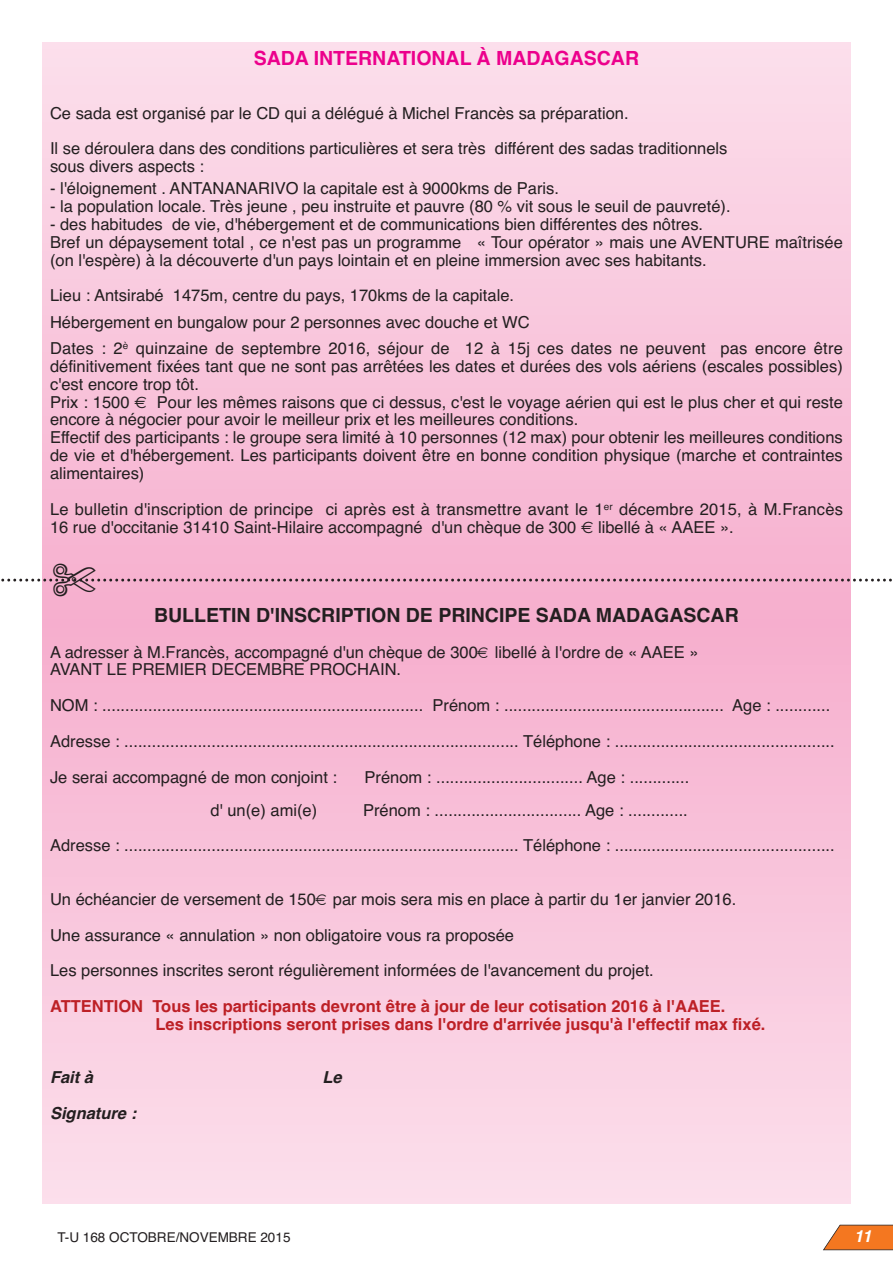
<style>
.page{position:relative;width:893px;height:1263px;background:#fff}
.page>*{position:absolute;margin:0;border:0;box-sizing:border-box;transform-origin:0 0}
.t1{font:700 19.5px "Helvetica";color:#231f20}
.t2{font:700 19.5px "Helvetica";color:#ec008c}
.t3{font:16.5px/17.9px "Helvetica";color:#231f20}
.t4{font:700 16.5px/17.9px "Helvetica";color:#bd2026}
.t5{font:italic 700 16.5px "Helvetica";color:#231f20}
.t6{font:italic 700 16.5px "Helvetica";color:#fff}
.t7{font:13.5px "Helvetica";color:#231f20}
.s1{font-family:"Euro Sans"}
</style>
<div class="page">
<svg style="left:823px;top:1225px;width:70px;height:25px"></svg>
<svg style="left:1px;top:564px;width:891px;height:32px"></svg>
<p class="t2" style="left:254px;top:51px;width:387px">SADA INTERNATIONAL À MADAGASCAR</p>
<p class="t3" style="left:50px;top:97px;width:679px;line-height:35.7px">Ce sada est organisé par le CD qui a délégué à Michel Francès sa préparation.<br>Il se déroulera dans des conditions particulières et sera très différent des sadas traditionnels</p>
<p class="t3" style="left:50px;top:159px;width:156px">sous divers aspects :</p>
<p class="t3" style="left:50px;top:181px;width:511px">- l'éloignement . ANTANANARIVO la capitale est à 9000kms de Paris.</p>
<p class="t3" style="left:50px;top:199px;width:682px">- la population locale. Très jeune , peu instruite et pauvre (80 % vit sous le seuil de pauvreté).</p>
<p class="t3" style="left:50px;top:217px;width:794px">- des habitudes de vie, d'hébergement et de communications bien différentes des nôtres.<br>Bref un dépaysement total , ce n'est pas un programme « Tour opérator » mais une AVENTURE maîtrisée (on l'espère) à la découverte d'un pays lointain et en pleine immersion avec ses habitants.</p>
<p class="t3" style="left:50px;top:284px;width:794px;line-height:26.4px">Lieu : Antsirabé 1475m, centre du pays, 170kms de la capitale.<br>Hébergement en bungalow pour 2 personnes avec douche et WC<br>Dates : 2<sup>è</sup> quinzaine de septembre 2016, séjour de 12 à 15j ces dates ne peuvent pas encore être</p>
<p class="t3" style="left:50px;top:359px;width:794px">définitivement fixées tant que ne sont pas arrêtées les dates et durées des vols aériens (escales possibles) c'est encore trop tôt.<br>Prix : 1500 <span class="s1">€</span> Pour les mêmes raisons que ci dessus, c'est le voyage aérien qui est le plus cher et qui reste encore à négocier pour avoir le meilleur prix et les meilleures conditions.<br>Effectif des participants : le groupe sera limité à 10 personnes (12 max) pour obtenir les meilleures conditions de vie et d'hébergement. Les participants doivent être en bonne condition physique (marche et contraintes alimentaires)</p>
<p class="t3" style="left:50px;top:502px;width:794px">Le bulletin d'inscription de principe ci après est à transmettre avant le 1<sup>er</sup> décembre 2015, à M.Francès<br>16 rue d'occitanie 31410 Saint-Hilaire accompagné d'un chèque de 300 <span class="s1">€</span> libellé à « AAEE ».</p>
<p class="t1" style="left:154px;top:608px;width:586px">BULLETIN D'INSCRIPTION DE PRINCIPE SADA MADAGASCAR</p>
<p class="t3" style="left:50px;top:644px;width:650px">A adresser à M.Francès, accompagné d'un chèque de 300€ libellé à l'ordre de « AAEE »<br>AVANT LE PREMIER DECEMBRE PROCHAIN.</p>
<p class="t3" style="left:50px;top:689px;width:786px;line-height:35.7px">NOM : ...................................................................... Prénom : ................................................ Age : ............<br>Adresse : ...................................................................................... Téléphone : ................................................<br>Je serai accompagné de mon conjoint :</p>
<p class="t3" style="left:365px;top:769px;width:326px">Prénom : ................................ Age : .............</p>
<p class="t3" style="left:50px;top:793px;width:786px;line-height:35.7px;text-indent:313px">Prénom : ................................ Age : .............<br>Adresse : ...................................................................................... Téléphone : ................................................</p>
<p class="t3" style="left:50px;top:883px;width:688px;line-height:35.7px">Un échéancier de versement de 150€ par mois sera mis en place à partir du 1er janvier 2016.<br>Une assurance « annulation » non obligatoire vous ra proposée<br>Les personnes inscrites seront régulièrement informées de l'avancement du projet.</p>
<p class="t4" style="left:155px;top:999px;width:611px;text-indent:-105px">ATTENTION Tous les participants devront être à jour de leur cotisation 2016 à l'AAEE.<br>Les inscriptions seront prises dans l'ordre d'arrivée jusqu'à l'effectif max fixé.</p>
<p class="t5" style="left:50px;top:1071px;width:48px">Fait à</p>
<p class="t5" style="left:322px;top:1071px;width:24px">Le</p>
<p class="t5" style="left:50px;top:1107px;width:91px">Signature :</p>
<p class="t3" style="left:210px;top:802px;width:108px">d' un(e) ami(e)</p>
<p class="t7" style="left:57px;top:1232px;width:235px">T-U 168 OCTOBRE/NOVEMBRE 2015</p>
<p class="t6" style="left:854px;top:1230px;width:22px">11</p>
</div>
